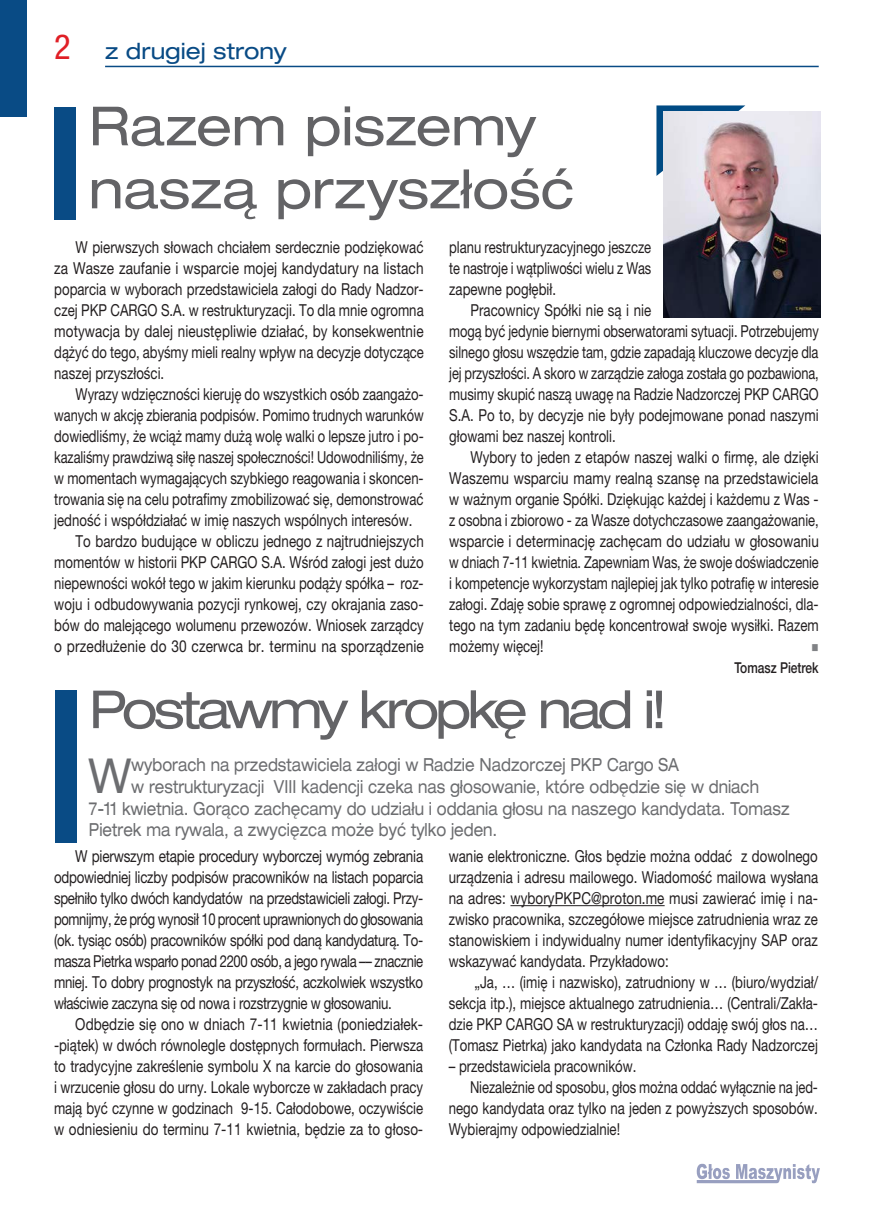
<style>
.page{position:relative;width:872px;height:1212px;background:#fff}
.page>*{position:absolute;margin:0;border:0;box-sizing:border-box;transform-origin:0 0}
.tytuł_duży_43_light_extended{font:expanded 54px "Helvetica Neue LT Pro";letter-spacing:-.005em;color:#636366}
.tytuł_duży_43_light_extended-2{font:expanded 52.5px "Helvetica Neue LT Pro";letter-spacing:-.08em;color:#636366}
.lead{font:expanded 48.3px "Helvetica Neue LT Pro";color:#6c6d70;scale:.8 1}
.tytuł_duży_43_light_extended-3{font:expanded 22.5px "Helvetica Neue LT Pro";color:#094b85}
.lead-2{font:expanded 18px "Helvetica Neue LT Pro";color:#6c6d70;scale:.8 1}
.autor{font:16.5px/21px "Helvetica Neue LT Pro";letter-spacing:-.005em;color:#231f20;text-align:justify;scale:.81 1}
.podstawowy_copy{font:16.5px/21px "Helvetica Neue LT Pro";color:#231f20;text-align:justify;scale:.82 1}
.podstawowy_copy-2{font:16.5px/21px "Helvetica Neue LT Pro";color:#231f20;text-align:justify;scale:.8 1}
.autor-2{font:16.5px/21px "Helvetica Neue LT Pro";letter-spacing:-.005em;color:#231f20;text-align:justify;scale:.79 1}
.podstawowy_copy-3{font:16.5px/21px "Helvetica Neue LT Pro";color:#231f20;text-align:justify;scale:.78 1}
.autor-3{font:500 15px "Helvetica Neue LT Pro";color:#231f20;scale:.8 1}
.autor-4{font:12px "Wingdings";color:#808285;scale:.8 1}
.s1{font-stretch:condensed;font-size:34.5px;color:#e01f26}
</style>
<div class="page">
<svg style="left:696px;top:1164px;width:124px;height:19px"></svg>
<div style="left:0;top:0;width:27px;height:117px;background:#094b85"></div>
<hr style="left:105px;top:66px;width:713px;height:1px;background:#094b85">
<div style="left:55px;top:107px;width:21px;height:112px;background:#094b85"></div>
<svg style="left:656px;top:105px;width:89px;height:71px"></svg>
<img style="left:664px;top:111px;width:157px;height:206px">
<div style="left:55px;top:690px;width:21px;height:153px;background:#094b85"></div>
<hr style="left:510px;top:905px;width:154px;height:1px;background:#231f20">
<p class="tytuł_duży_43_light_extended-3" style="left:54px;top:37px;width:234px"><span class="s1">2</span> z drugiej strony</p>
<p class="tytuł_duży_43_light_extended" style="left:89px;top:92px;width:449px">Razem piszemy</p>
<p class="tytuł_duży_43_light_extended" style="left:89px;top:155px;width:487px">naszą przyszłość</p>
<p class="autor" style="left:54px;top:237px;width:458px;text-indent:21px">W pierwszych słowach chciałem serdecznie podziękować za Wasze zaufanie i wsparcie mojej kandydatury na listach poparcia w wyborach przedstawiciela załogi do Rady Nadzor&shy;czej PKP CARGO S.A. w restrukturyzacji. To dla mnie ogromna motywacja by dalej nieustępliwie działać, by konsekwentnie dążyć do tego, abyśmy mieli realny wpływ na decyzje dotyczące naszej przyszłości.</p>
<p class="autor-2" style="left:54px;top:384px;width:469px;text-indent:21px">Wyrazy wdzięczności kieruję do wszystkich osób zaangażo&shy;wanych w akcję zbierania podpisów. Pomimo trudnych warunków dowiedliśmy, że wciąż mamy dużą wolę walki o lepsze jutro i po&shy;kazaliśmy prawdziwą siłę naszej społeczności! Udowodniliśmy, że w momentach wymagających szybkiego reagowania i skoncen&shy;trowania się na celu potrafimy zmobilizować się, demonstrować jedność i współdziałać w imię naszych wspólnych interesów.</p>
<p class="autor" style="left:54px;top:531px;width:458px;text-indent:21px">To bardzo budujące w obliczu jednego z najtrudniejszych momentów w historii PKP CARGO S.A. Wśród załogi jest dużo niepewności wokół tego w jakim kierunku podąży spółka – roz&shy;woju i odbudowywania pozycji rynkowej, czy okrajania zaso&shy;bów do malejącego wolumenu przewozów. Wniosek zarządcy o przedłużenie do 30 czerwca br. terminu na sporządzenie</p>
<p class="autor-2" style="left:449px;top:237px;width:257px">planu restrukturyzacyjnego jeszcze te nastroje i wątpliwości wielu z Was zapewne pogłębił.</p>
<p class="autor" style="left:449px;top:300px;width:458px;text-align:left;text-indent:21px">Pracownicy Spółki nie są i nie<br>mogą być jedynie biernymi obserwatorami sytuacji. Potrzebujemy silnego głosu wszędzie tam, gdzie zapadają kluczowe decyzje dla jej przyszłości. A skoro w zarządzie załoga została go pozbawiona, musimy skupić naszą uwagę na Radzie Nadzorczej PKP CARGO S.A. Po to, by decyzje nie były podejmowane ponad naszymi głowami bez naszej kontroli.</p>
<p class="autor" style="left:449px;top:447px;width:458px;text-indent:21px">Wybory to jeden z etapów naszej walki o firmę, ale dzięki Waszemu wsparciu mamy realną szansę na przedstawiciela w ważnym organie Spółki. Dziękując każdej i każdemu z Was - z osobna i zbiorowo - za Wasze dotychczasowe zaangażowanie, wsparcie i determinację zachęcam do udziału w głosowaniu w dniach 7-11 kwietnia. Zapewniam Was, że swoje doświadczenie i kompetencje wykorzystam najlepiej jak tylko potrafię w interesie załogi. Zdaję sobie sprawę z ogromnej odpowiedzialności, dla&shy;tego na tym zadaniu będę koncentrował swoje wysiłki. Razem możemy więcej!</p>
<p class="autor-4" style="left:811px;top:642px;width:10px">■</p>
<p class="autor-3" style="left:734px;top:659px;width:107px">Tomasz Pietrek</p>
<p class="tytuł_duży_43_light_extended-2" style="left:89px;top:676px;width:580px">Postawmy kropkę nad i!</p>
<p class="lead" style="left:89px;top:745px;width:54px">W</p>
<p class="lead-2" style="left:131px;top:753px;width:686px">wyborach na przedstawiciela załogi w Radzie Nadzorczej PKP Cargo SA</p>
<p class="lead-2" style="left:131px;top:775px;width:786px">w restrukturyzacji VIII kadencji czeka nas głosowanie, które odbędzie się w dniach</p>
<p class="lead-2" style="left:89px;top:797px;width:877px">7-11 kwietnia. Gorąco zachęcamy do udziału i oddania głosu na naszego kandydata. Tomasz</p>
<p class="lead-2" style="left:89px;top:818px;width:512px">Pietrek ma rywala, a zwycięzca może być tylko jeden.</p>
<p class="podstawowy_copy" style="left:54px;top:846px;width:452px;text-indent:21px">W pierwszym etapie procedury wyborczej wymóg zebrania odpowiedniej liczby podpisów pracowników na listach poparcia spełniło tylko dwóch kandydatów na przedstawicieli załogi. Przy&shy;pomnijmy, że próg wynosił 10 procent uprawnionych do głosowania (ok. tysiąc osób) pracowników spółki pod daną kandydaturą. To&shy;masza Pietrka wsparło ponad 2200 osób, a jego rywala –– znacznie mniej. To dobry prognostyk na przyszłość, aczkolwiek wszystko właściwie zaczyna się od nowa i rozstrzygnie w głosowaniu.</p>
<p class="podstawowy_copy" style="left:54px;top:1014px;width:452px;text-indent:21px">Odbędzie się ono w dniach 7-11 kwietnia (poniedziałek--piątek) w dwóch równolegle dostępnych formułach. Pierwsza to tradycyjne zakreślenie symbolu X na karcie do głosowania i wrzucenie głosu do urny. Lokale wyborcze w zakładach pracy mają być czynne w godzinach 9-15. Całodobowe, oczywiście w odniesieniu do terminu 7-11 kwietnia, będzie za to głoso-</p>
<p class="podstawowy_copy-2" style="left:449px;top:846px;width:463px">wanie elektroniczne. Głos będzie można oddać z dowolnego urządzenia i adresu mailowego. Wiadomość mailowa wysłana na adres: wyboryPKPC@proton.me musi zawierać imię i na&shy;zwisko pracownika, szczegółowe miejsce zatrudnienia wraz ze stanowiskiem i indywidualny numer identyfikacyjny SAP oraz wskazywać kandydata. Przykładowo:</p>
<p class="podstawowy_copy-2" style="left:449px;top:972px;width:463px;text-indent:26px">„Ja, … (imię i nazwisko), zatrudniony w … (biuro/wydział/ sekcja itp.), miejsce aktualnego zatrudnienia… (Centrali/Zakła&shy;dzie PKP CARGO SA w restrukturyzacji) oddaję swój głos na… (Tomasz Pietrka) jako kandydata na Członka Rady Nadzorczej</p>
<p class="podstawowy_copy-2" style="left:449px;top:1056px;width:236px">– przedstawiciela pracowników.</p>
<p class="podstawowy_copy-3" style="left:449px;top:1077px;width:475px;text-indent:21px">Niezależnie od sposobu, głos można oddać wyłącznie na jed&shy;nego kandydata oraz tylko na jeden z powyższych sposobów.<br>Wybierajmy odpowiedzialnie!</p>
</div>
